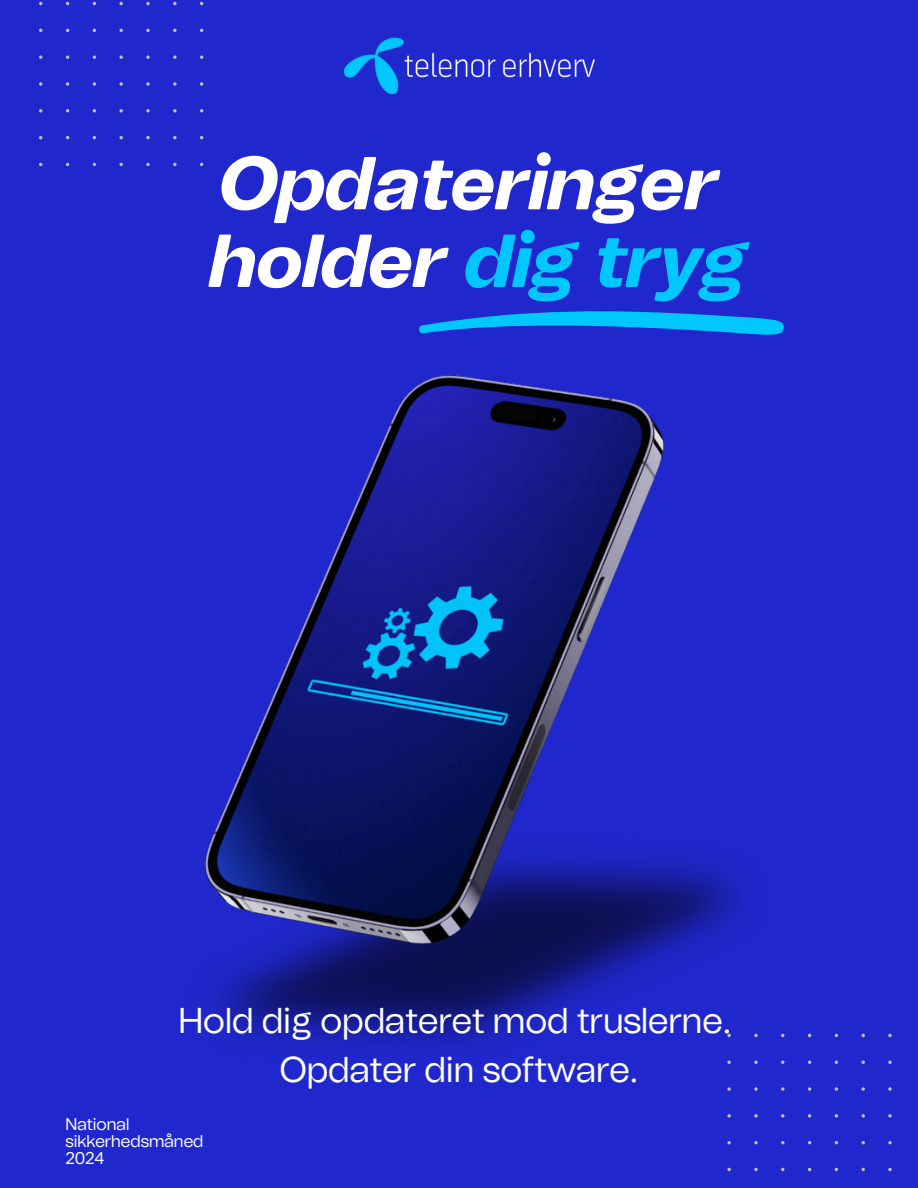
<style>
.page{position:relative;width:918px;height:1188px;background:#2028cd}
.page>*{position:absolute;margin:0;border:0;box-sizing:border-box;transform-origin:0 0}
.t1{font:italic 800 74.85px/77.7px "Telenor Evolution";color:#fff}
.t2{font:300 35.85px/49.5px "Telenor Evolution";color:#fff;text-align:center}
.t3{font:300 16.95px "Telenor Evolution";color:#fff}
.s1{color:#00c8ff}
</style>
<div class="page">
<svg style="left:39px;top:2px;width:4px;height:3px"></svg>
<svg style="left:119px;top:2px;width:4px;height:3px"></svg>
<svg style="left:146px;top:2px;width:4px;height:3px"></svg>
<svg style="left:173px;top:2px;width:4px;height:3px"></svg>
<svg style="left:39px;top:29px;width:4px;height:3px"></svg>
<svg style="left:119px;top:29px;width:4px;height:3px"></svg>
<svg style="left:146px;top:29px;width:4px;height:3px"></svg>
<svg style="left:173px;top:29px;width:4px;height:3px"></svg>
<svg style="left:39px;top:55px;width:4px;height:4px"></svg>
<svg style="left:66px;top:55px;width:3px;height:4px"></svg>
<svg style="left:93px;top:55px;width:3px;height:4px"></svg>
<svg style="left:119px;top:55px;width:4px;height:4px"></svg>
<svg style="left:146px;top:55px;width:4px;height:4px"></svg>
<svg style="left:173px;top:55px;width:4px;height:4px"></svg>
<svg style="left:200px;top:55px;width:3px;height:4px"></svg>
<svg style="left:39px;top:82px;width:4px;height:4px"></svg>
<svg style="left:66px;top:82px;width:3px;height:4px"></svg>
<svg style="left:93px;top:82px;width:3px;height:4px"></svg>
<svg style="left:119px;top:82px;width:4px;height:4px"></svg>
<svg style="left:146px;top:82px;width:4px;height:4px"></svg>
<svg style="left:173px;top:82px;width:4px;height:4px"></svg>
<svg style="left:200px;top:82px;width:3px;height:4px"></svg>
<svg style="left:39px;top:109px;width:4px;height:4px"></svg>
<svg style="left:66px;top:109px;width:3px;height:4px"></svg>
<svg style="left:93px;top:109px;width:3px;height:4px"></svg>
<svg style="left:119px;top:109px;width:4px;height:4px"></svg>
<svg style="left:146px;top:109px;width:4px;height:4px"></svg>
<svg style="left:173px;top:109px;width:4px;height:4px"></svg>
<svg style="left:200px;top:109px;width:3px;height:4px"></svg>
<svg style="left:39px;top:136px;width:4px;height:3px"></svg>
<svg style="left:119px;top:136px;width:4px;height:3px"></svg>
<svg style="left:146px;top:136px;width:4px;height:3px"></svg>
<svg style="left:173px;top:136px;width:4px;height:3px"></svg>
<svg style="left:39px;top:163px;width:4px;height:3px"></svg>
<svg style="left:861px;top:1034px;width:4px;height:3px"></svg>
<svg style="left:888px;top:1034px;width:4px;height:3px"></svg>
<svg style="left:861px;top:1060px;width:4px;height:4px"></svg>
<svg style="left:888px;top:1060px;width:4px;height:4px"></svg>
<svg style="left:861px;top:1087px;width:4px;height:4px"></svg>
<svg style="left:888px;top:1087px;width:4px;height:4px"></svg>
<svg style="left:861px;top:1114px;width:4px;height:4px"></svg>
<svg style="left:888px;top:1114px;width:4px;height:4px"></svg>
<svg style="left:861px;top:1141px;width:4px;height:3px"></svg>
<svg style="left:888px;top:1141px;width:4px;height:3px"></svg>
<svg style="left:861px;top:1168px;width:4px;height:3px"></svg>
<svg style="left:888px;top:1168px;width:4px;height:3px"></svg>
<img style="left:119px;top:162px;width:720px;height:1010px">
<img style="left:345px;top:37px;width:250px;height:58px">
<svg style="left:419px;top:311px;width:366px;height:24px"></svg>
<p class="t1" style="left:209px;top:148px;width:539px">Opdateringer holder <span class="s1">dig tryg</span></p>
<p class="t2" style="left:179px;top:997px;width:554px">Hold dig opdateret mod truslerne.<br>Opdater din software.</p>
<h1 class="t3" style="left:65px;top:1116px;width:65px">National</h1>
<p class="t3" style="left:65px;top:1133px;width:139px">sikkerhedsmåned</p>
<h2 class="t3" style="left:65px;top:1150px;width:40px">2024</h2>
</div>
